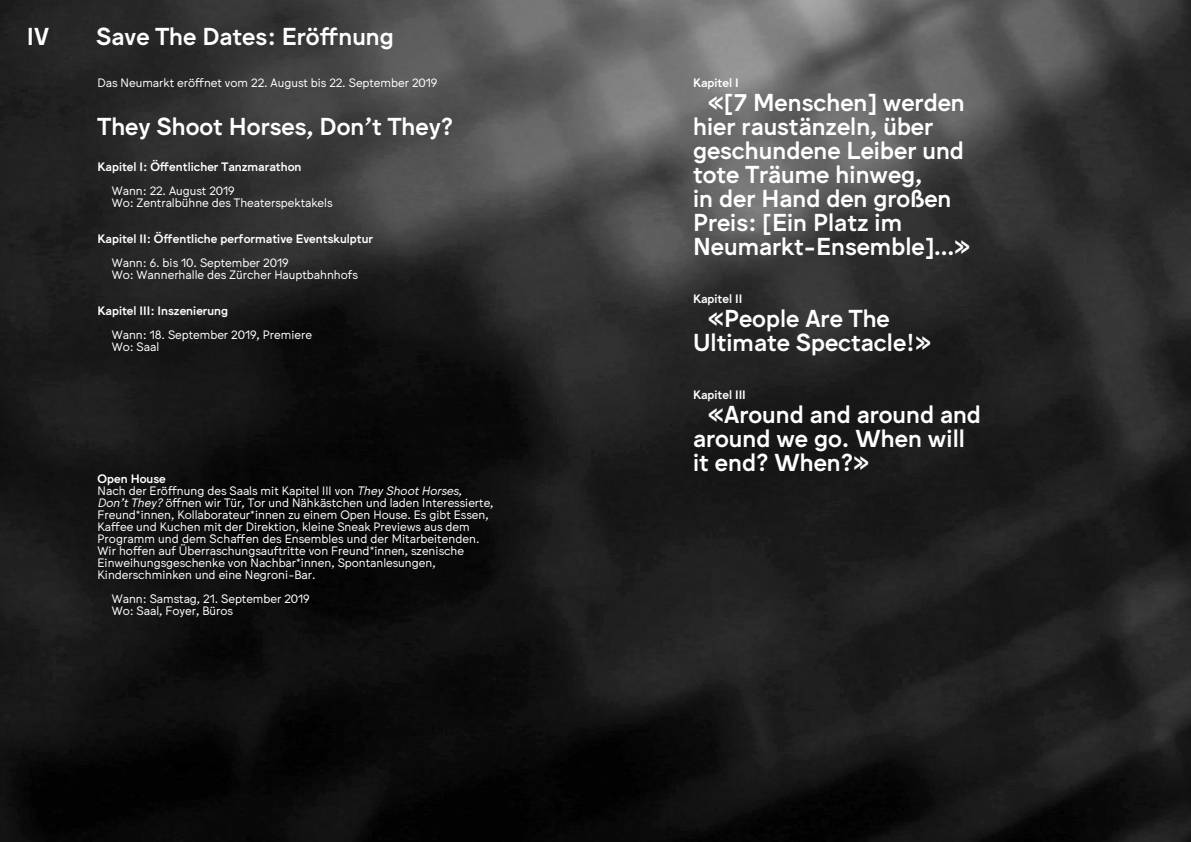
<style>
.page{position:relative;width:1191px;height:842px;background:#fff}
.page>*{position:absolute;margin:0;border:0;box-sizing:border-box;transform-origin:0 0}
.t1{font:500 24px "Jungka";color:#fff}
.t2{font:12px/12px "Jungka";color:#fff}
.t3{font:500 12px "Jungka";color:#fff}
.s1{font-style:italic}
</style>
<div class="page">
<img style="left:0;top:0;width:567px;height:842px">
<img style="left:567px;top:0;width:624px;height:842px">
<p class="t1" style="left:27px;top:21px;width:24px">IV</p>
<p class="t1" style="left:96px;top:21px;width:299px">Save The Dates: Eröffnung</p>
<p class="t2" style="left:98px;top:77px;width:341px">Das Neumarkt eröffnet vom 22. August bis 22. September 2019</p>
<p class="t1" style="left:98px;top:111px;width:357px">They Shoot Horses, Don’t They?</p>
<p class="t3" style="left:98px;top:159px;width:205px">Kapitel I: Öffentlicher Tanzmarathon</p>
<p class="t2" style="left:112px;top:185px;width:124px">Wann: 22. August 2019</p>
<p class="t2" style="left:112px;top:197px;width:222px">Wo: Zentralbühne des Theaterspektakels</p>
<p class="t3" style="left:98px;top:231px;width:277px">Kapitel II: Öffentliche performative Eventskulptur</p>
<p class="t2" style="left:112px;top:257px;width:178px">Wann: 6. bis 10. September 2019</p>
<p class="t2" style="left:112px;top:269px;width:248px">Wo: Wannerhalle des Zürcher Hauptbahnhofs</p>
<p class="t3" style="left:98px;top:303px;width:132px">Kapitel III: Inszenierung</p>
<p class="t2" style="left:112px;top:329px;width:202px">Wann: 18. September 2019, Premiere</p>
<p class="t2" style="left:112px;top:341px;width:49px">Wo: Saal</p>
<p class="t3" style="left:98px;top:471px;width:70px">Open House</p>
<p class="t2" style="left:98px;top:485px;width:397px">Nach der Eröffnung des Saals mit Kapitel III von <span class="s1">They Shoot Horses, Don’t They?</span> öffnen wir Tür, Tor und Nähkästchen und laden Interessierte, Freund*innen, Kollaborateur*innen zu einem Open House. Es gibt Essen, Kaffee und Kuchen mit der Direktion, kleine Sneak Previews aus dem Programm und dem Schaffen des Ensembles und der Mitarbeitenden.<br>Wir hoffen auf Überraschungsauftritte von Freund*innen, szenische Einweihungsgeschenke von Nachbar*innen, Spontanlesungen, Kinderschminken und eine Negroni-Bar.</p>
<p class="t2" style="left:112px;top:593px;width:199px">Wann: Samstag, 21. September 2019</p>
<p class="t2" style="left:112px;top:605px;width:123px">Wo: Saal, Foyer, Büros</p>
<p class="t3" style="left:693px;top:75px;width:47px">Kapitel I</p>
<p class="t1" style="left:707px;top:86px;width:259px">«[7 Menschen] werden</p>
<p class="t1" style="left:693px;top:110px;width:242px">hier raustänzeln, über</p>
<p class="t1" style="left:693px;top:134px;width:272px">geschundene Leiber und</p>
<p class="t1" style="left:693px;top:158px;width:231px">tote Träume hinweg,</p>
<p class="t1" style="left:693px;top:182px;width:260px">in der Hand den großen</p>
<p class="t1" style="left:693px;top:206px;width:211px">Preis: [Ein Platz im</p>
<p class="t1" style="left:693px;top:230px;width:280px">Neumarkt-Ensemble]…»</p>
<p class="t3" style="left:693px;top:291px;width:51px">Kapitel II</p>
<p class="t1" style="left:707px;top:302px;width:184px">«People Are The</p>
<p class="t1" style="left:693px;top:326px;width:240px">Ultimate Spectacle!»</p>
<p class="t3" style="left:693px;top:387px;width:54px">Kapitel III</p>
<p class="t1" style="left:707px;top:398px;width:275px">«Around and around and</p>
<p class="t1" style="left:693px;top:422px;width:273px">around we go. When will</p>
<p class="t1" style="left:693px;top:446px;width:179px">it end? When?»</p>
</div>
